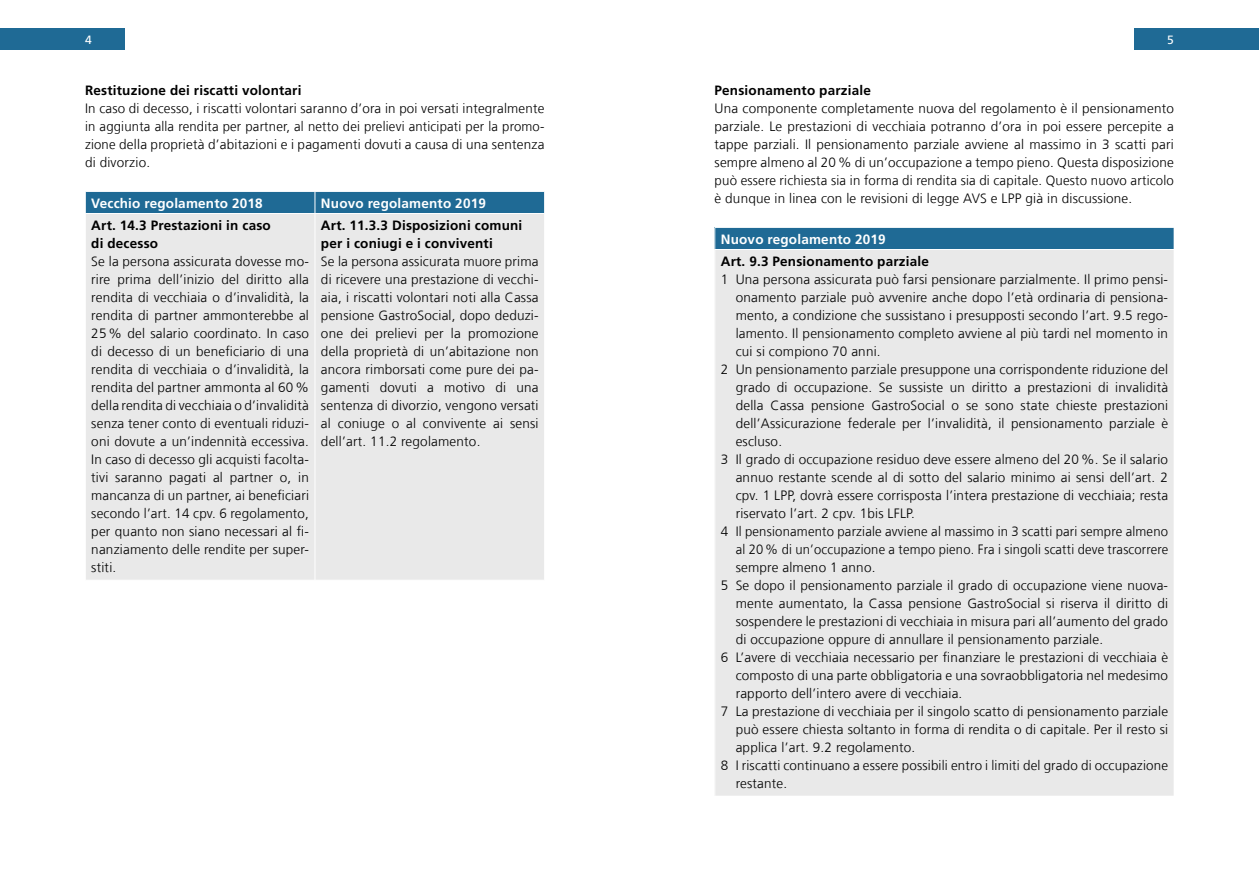
<style>
.page{position:relative;width:1259px;height:893px;background:#fff}
.page>*{position:absolute;margin:0;border:0;box-sizing:border-box;transform-origin:0 0}
.t1{font:300 13.5px/18px "Frutiger LT Com";letter-spacing:.015em;color:#000;text-align:justify}
.t2{font:700 13.5px/18px "Frutiger LT Com";letter-spacing:.015em;color:#000}
.t3{font:300 13.5px "Frutiger LT Com";letter-spacing:.015em;color:#000;scale:.96 1}
.t4{font:700 13.5px "Frutiger LT Com";letter-spacing:.015em;color:#fff}
.t5{font:12px "Frutiger LT Com";color:#fff}
</style>
<div class="page">
<div style="left:0;top:29px;width:125px;height:21px;background:#1f6a95"></div>
<div style="left:1134px;top:29px;width:125px;height:21px;background:#1f6a95"></div>
<div style="left:715px;top:227px;width:459px;height:23px;background:#1f6a95"></div>
<div style="left:715px;top:250px;width:459px;height:546px;background:#e9e9e9"></div>
<hr style="left:714px;top:227px;width:460px;height:1px;background:#fff">
<svg style="left:714px;top:228px;width:1px;height:21px"></svg>
<hr style="left:714px;top:249px;width:460px;height:1px;background:#fff">
<div style="left:86px;top:214px;width:458px;height:366px;background:#e9e9e9"></div>
<hr style="left:315px;top:214px;width:1px;height:366px;background:#fff">
<div style="left:85px;top:191px;width:460px;height:22px;background:#1f6a95"></div>
<p class="t5" style="left:85px;top:33px;width:8px">4</p>
<p class="t5" style="left:1167px;top:33px;width:8px">5</p>
<p class="t2" style="left:85px;top:81px;width:218px">Restituzione dei riscatti volontari</p>
<p class="t1" style="left:85px;top:99px;width:461px">In caso di decesso, i riscatti volontari saranno d’ora in poi versati integralmente in aggiunta alla rendita per partner, al netto dei prelievi anticipati per la promo&shy;zione della proprietà d’abitazioni e i pagamenti dovuti a causa di una sentenza di divorzio.</p>
<p class="t4" style="left:91px;top:195px;width:173px">Vecchio regolamento 2018</p>
<p class="t4" style="left:321px;top:195px;width:166px">Nuovo regolamento 2019</p>
<p class="t2" style="left:91px;top:216px;width:181px">Art. 14.3 Prestazioni in caso di decesso</p>
<p class="t1" style="left:91px;top:252px;width:219px">Se la persona assicurata dovesse mo&shy;rire prima dell’inizio del diritto alla rendita di vecchiaia o d’invalidità, la rendita di partner ammonterebbe al 25% del salario coordinato. In caso di decesso di un beneficiario di una rendita di vecchiaia o d’invalidità, la rendita del partner ammonta al 60% della rendita di vecchiaia o d’invalidità senza tener conto di eventuali riduzi&shy;oni dovute a un’indennità eccessiva.<br>In caso di decesso gli acquisti facolta&shy;tivi saranno pagati al partner o, in mancanza di un partner, ai beneficiari secondo l’art. 14 cpv. 6 regolamento, per quanto non siano necessari al fi&shy;nanziamento delle rendite per super&shy;stiti.</p>
<p class="t2" style="left:321px;top:216px;width:203px">Art. 11.3.3 Disposizioni comuni per i coniugi e i conviventi</p>
<p class="t1" style="left:321px;top:252px;width:219px">Se la persona assicurata muore prima di ricevere una prestazione di vecchi&shy;aia, i riscatti volontari noti alla Cassa pensione GastroSocial, dopo deduzi&shy;one dei prelievi per la promozione della proprietà di un’abitazione non ancora rimborsati come pure dei pa&shy;gamenti dovuti a motivo di una sentenza di divorzio, vengono versati al coniuge o al convivente ai sensi dell’art. 11.2 regolamento.</p>
<p class="t2" style="left:714px;top:81px;width:158px">Pensionamento parziale</p>
<p class="t1" style="left:714px;top:99px;width:461px">Una componente completamente nuova del regolamento è il pensionamento parziale. Le prestazioni di vecchiaia potranno d’ora in poi essere percepite a tappe parziali. Il pensionamento parziale avviene al massimo in 3 scatti pari sempre almeno al 20% di un’occupazione a tempo pieno. Questa disposizione può essere richiesta sia in forma di rendita sia di capitale. Questo nuovo articolo è dunque in linea con le revisioni di legge AVS e LPP già in discussione.</p>
<p class="t4" style="left:721px;top:231px;width:166px">Nuovo regolamento 2019</p>
<p class="t2" style="left:721px;top:252px;width:210px">Art. 9.3 Pensionamento parziale</p>
<p class="t1" style="left:721px;top:270px;width:449px">1 Una persona assicurata può farsi pensionare parzialmente. Il primo pensi-</p>
<p class="t1" style="left:735px;top:288px;width:434px">onamento parziale può avvenire anche dopo l’età ordinaria di pensiona-</p>
<p class="t1" style="left:735px;top:306px;width:434px">mento, a condizione che sussistano i presupposti secondo l’art. 9.5 rego-</p>
<p class="t1" style="left:735px;top:324px;width:434px">lamento. Il pensionamento completo avviene al più tardi nel momento in</p>
<p class="t1" style="left:735px;top:342px;width:146px">cui si compiono 70 anni.</p>
<p class="t1" style="left:721px;top:360px;width:449px">2 Un pensionamento parziale presuppone una corrispondente riduzione del</p>
<p class="t1" style="left:735px;top:378px;width:434px">grado di occupazione. Se sussiste un diritto a prestazioni di invalidità</p>
<p class="t1" style="left:735px;top:396px;width:434px">della Cassa pensione GastroSocial o se sono state chieste prestazioni</p>
<p class="t1" style="left:735px;top:414px;width:434px">dell’Assicurazione federale per l’invalidità, il pensionamento parziale è</p>
<p class="t1" style="left:735px;top:432px;width:48px">escluso.</p>
<p class="t1" style="left:721px;top:450px;width:449px">3 Il grado di occupazione residuo deve essere almeno del 20%. Se il salario</p>
<p class="t1" style="left:735px;top:468px;width:434px">annuo restante scende al di sotto del salario minimo ai sensi dell’art. 2</p>
<p class="t1" style="left:735px;top:486px;width:434px">cpv. 1 LPP, dovrà essere corrisposta l’intera prestazione di vecchiaia; resta</p>
<p class="t1" style="left:735px;top:504px;width:181px">riservato l’art. 2 cpv. 1bis LFLP.</p>
<p class="t1" style="left:721px;top:522px;width:449px">4 Il pensionamento parziale avviene al massimo in 3 scatti pari sempre almeno</p>
<p class="t3" style="left:735px;top:541px;width:452px">al 20% di un’occupazione a tempo pieno. Fra i singoli scatti deve trascorrere</p>
<p class="t1" style="left:735px;top:558px;width:141px">sempre almeno 1 anno.</p>
<p class="t1" style="left:721px;top:576px;width:449px">5 Se dopo il pensionamento parziale il grado di occupazione viene nuova-</p>
<p class="t1" style="left:735px;top:594px;width:434px">mente aumentato, la Cassa pensione GastroSocial si riserva il diritto di</p>
<p class="t1" style="left:735px;top:612px;width:434px">sospendere le prestazioni di vecchiaia in misura pari all’aumento del grado</p>
<p class="t1" style="left:735px;top:630px;width:369px">di occupazione oppure di annullare il pensionamento parziale.</p>
<p class="t1" style="left:721px;top:648px;width:449px">6 L’avere di vecchiaia necessario per finanziare le prestazioni di vecchiaia è</p>
<p class="t1" style="left:735px;top:666px;width:434px">composto di una parte obbligatoria e una sovraobbligatoria nel medesimo</p>
<p class="t1" style="left:735px;top:684px;width:228px">rapporto dell’intero avere di vecchiaia.</p>
<p class="t1" style="left:721px;top:702px;width:449px">7 La prestazione di vecchiaia per il singolo scatto di pensionamento parziale</p>
<p class="t1" style="left:735px;top:720px;width:434px">può essere chiesta soltanto in forma di rendita o di capitale. Per il resto si</p>
<p class="t1" style="left:735px;top:738px;width:181px">applica l’art. 9.2 regolamento.</p>
<p class="t1" style="left:721px;top:756px;width:449px">8 I riscatti continuano a essere possibili entro i limiti del grado di occupazione</p>
<p class="t1" style="left:735px;top:774px;width:53px">restante.</p>
</div>
